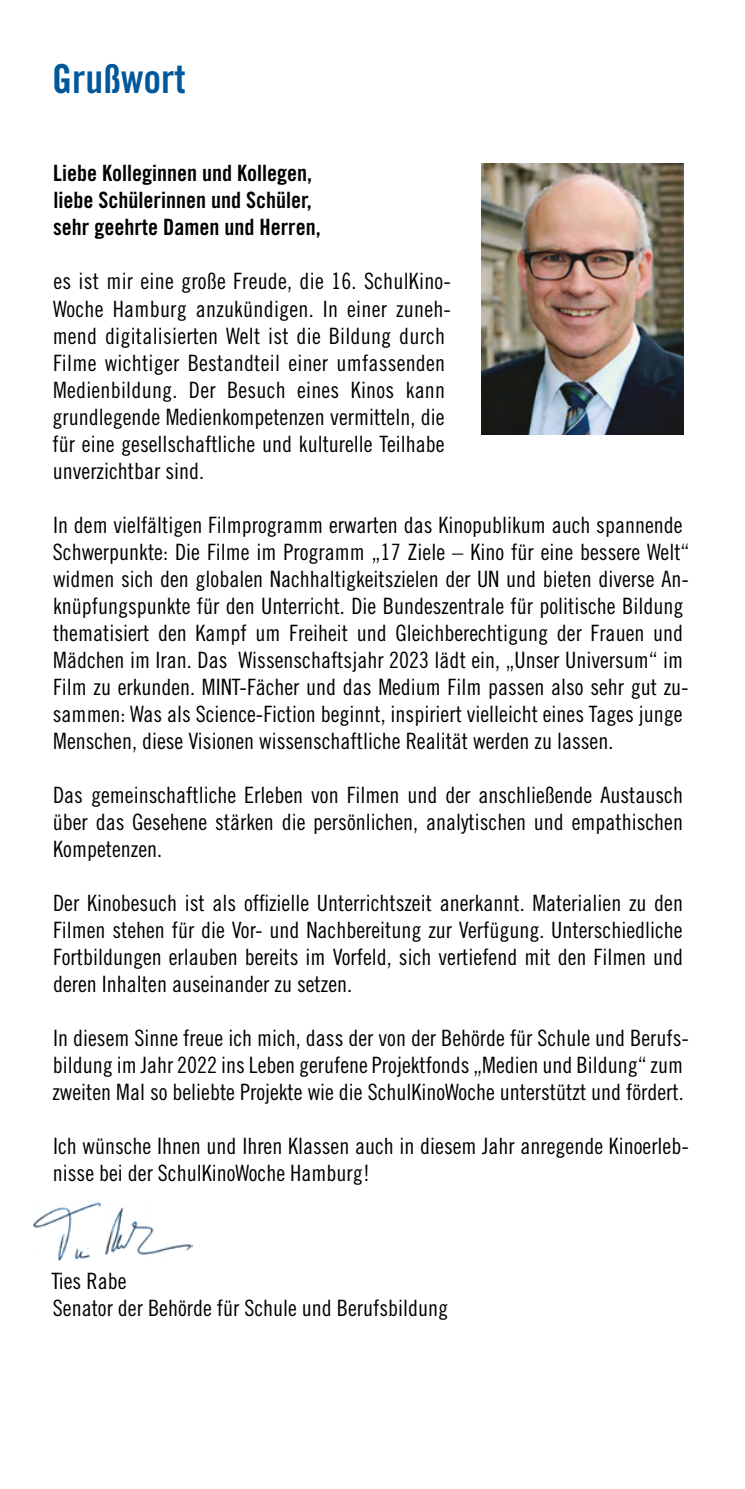
<style>
.page{position:relative;width:745px;height:1489px;background:#fff}
.page>*{position:absolute;margin:0;border:0;box-sizing:border-box;transform-origin:0 0}
.t1{font:40px "Trade Gothic Bold Cond Twenty";color:#005799}
.t2{font:22.5px/27px "Trade Gothic Cond Eighteen";color:#000}
.t3{font:22.5px/27px "Trade Gothic Bold Cond Twenty";color:#000}
</style>
<div class="page">
<img style="left:33px;top:1202px;width:159px;height:59px">
<img style="left:481px;top:163px;width:202px;height:272px">
<h1 class="t1" style="left:52px;top:54px;width:135px">Grußwort</h1>
<p class="t3" style="left:53px;top:160px;width:269px">Liebe Kolleginnen und Kollegen, liebe Schülerinnen und Schüler, sehr geehrte Damen und Herren,</p>
<p class="t2" style="left:52px;top:268px;width:400px">es ist mir eine große Freude, die 16. SchulKino-Woche Hamburg anzukündigen. In einer zuneh&shy;mend digitalisierten Welt ist die Bildung durch Filme wichtiger Bestandteil einer umfassenden Medienbildung. Der Besuch eines Kinos kann grundlegende Medienkompetenzen vermitteln, die für eine gesellschaftliche und kulturelle Teilhabe unverzichtbar sind.</p>
<p class="t2" style="left:53px;top:511px;width:637px">In dem vielfältigen Filmprogramm erwarten das Kinopublikum auch spannende Schwerpunkte: Die Filme im Programm „17 Ziele – Kino für eine bessere Welt“ widmen sich den globalen Nachhaltigkeitszielen der UN und bieten diverse An&shy;knüpfungspunkte für den Unterricht. Die Bundeszentrale für politische Bildung thematisiert den Kampf um Freiheit und Gleichberechtigung der Frauen und Mädchen im Iran. Das Wissenschaftsjahr 2023 lädt ein, „Unser Universum“ im Film zu erkunden. MINT-Fächer und das Medium Film passen also sehr gut zu&shy;sammen: Was als Science-Fiction beginnt, inspiriert vielleicht eines Tages junge Menschen, diese Visionen wissenschaftliche Realität werden zu lassen.</p>
<p class="t2" style="left:53px;top:781px;width:631px;text-align:justify">Das gemeinschaftliche Erleben von Filmen und der anschließende Austausch über das Gesehene stärken die persönlichen, analytischen und empathischen Kompetenzen.</p>
<p class="t2" style="left:53px;top:889px;width:631px;text-align:justify">Der Kinobesuch ist als offizielle Unterrichtszeit anerkannt. Materialien zu den Filmen stehen für die Vor- und Nachbereitung zur Verfügung. Unterschiedliche Fortbildungen erlauben bereits im Vorfeld, sich vertiefend mit den Filmen und deren Inhalten auseinander zu setzen.</p>
<p class="t2" style="left:52px;top:1024px;width:637px">In diesem Sinne freue ich mich, dass der von der Behörde für Schule und Berufs&shy;bildung im Jahr 2022 ins Leben gerufene Projektfonds „Medien und Bildung“ zum zweiten Mal so beliebte Projekte wie die SchulKinoWoche unterstützt und fördert.</p>
<p class="t2" style="left:53px;top:1132px;width:637px">Ich wünsche Ihnen und Ihren Klassen auch in diesem Jahr anregende Kinoerleb&shy;nisse bei der SchulKinoWoche Hamburg!</p>
<p class="t2" style="left:51px;top:1267px;width:398px">Ties Rabe<br>Senator der Behörde für Schule und Berufsbildung</p>
</div>
